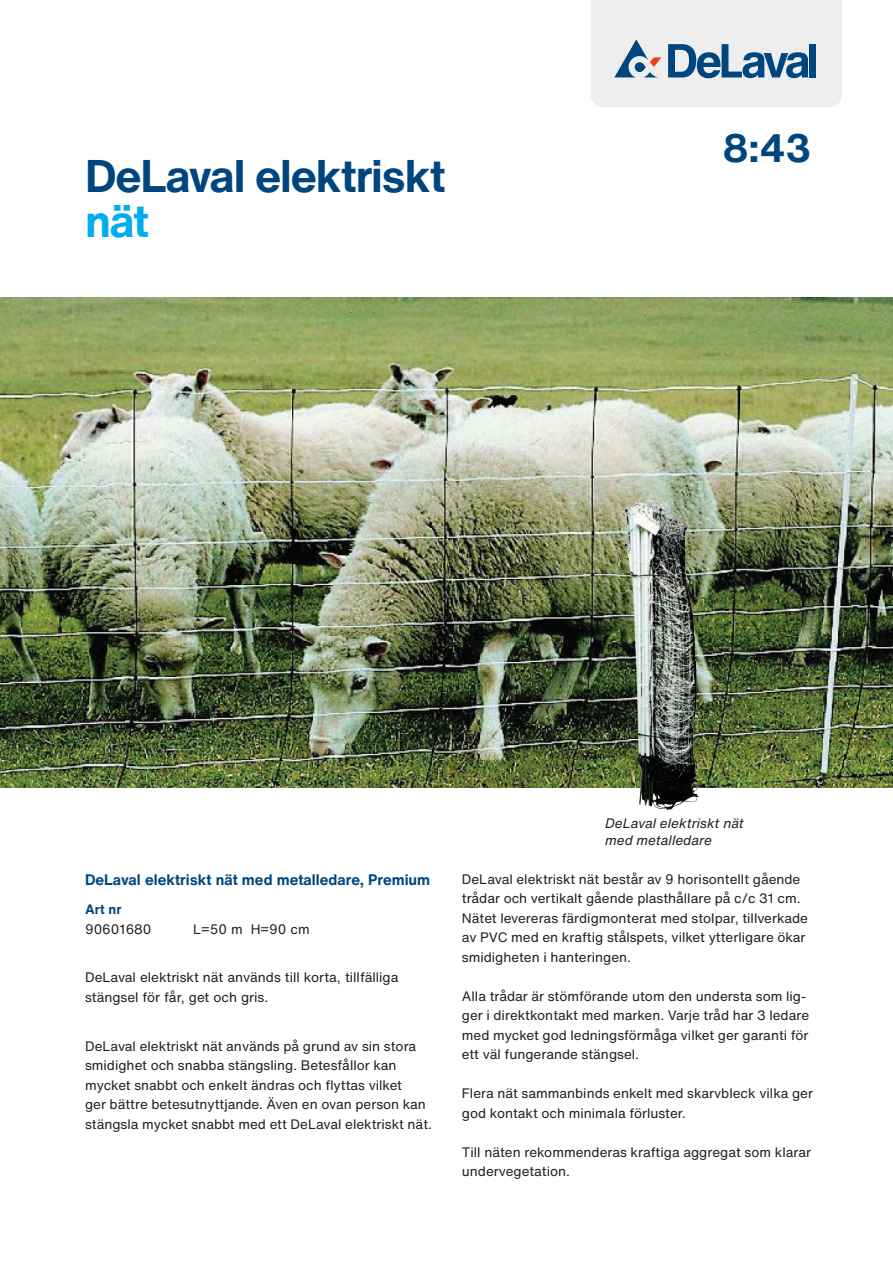
<style>
.page{position:relative;width:893px;height:1263px;background:#fff}
.page>*{position:absolute;margin:0;border:0;box-sizing:border-box;transform-origin:0 0}
.t1{font:700 45px "Helvetica Now Text";letter-spacing:-.025em;color:#00467e}
.t2{font:700 45px "Helvetica Now Text";color:#00aeef}
.t3{font:700 39px "Helvetica Now Text";color:#00467e}
.t4{font:700 15px "Helvetica Now Text";color:#00467e}
.t5{font:13.5px/19.5px "Helvetica Now Text";color:#231f20}
.t6{font:italic 13.5px/16.2px "Helvetica Now Text";color:#231f20}
.t7{font:700 13.5px "Helvetica Now Text";color:#00467e}
</style>
<div class="page">
<svg style="left:591px;top:0;width:251px;height:107px;background:#d2dae1"></svg>
<img style="left:0;top:298px;width:893px;height:489px">
<img style="left:618px;top:501px;width:80px;height:309px">
<h1 class="t1" style="left:85px;top:146px;width:362px">DeLaval elektriskt</h1>
<h1 class="t2" style="left:85px;top:191px;width:65px">nät</h1>
<h2 class="t3" style="left:723px;top:122px;width:90px">8:43</h2>
<p class="t4" style="left:85px;top:869px;width:347px">DeLaval elektriskt nät med metalledare, Premium</p>
<p class="t7" style="left:85px;top:900px;width:38px">Art nr</p>
<p class="t5" style="left:85px;top:919px;width:68px">90601680</p>
<p class="t5" style="left:193px;top:919px;width:118px">L=50 m H=90 cm</p>
<p class="t5" style="left:85px;top:968px;width:315px">DeLaval elektriskt nät används till korta, tillfälliga stängsel för får, get och gris.</p>
<p class="t5" style="left:85px;top:1036px;width:348px">DeLaval elektriskt nät används på grund av sin stora smidighet och snabba stängsling. Betesfållor kan mycket snabbt och enkelt ändras och flyttas vilket<br>ger bättre betesutnyttjande. Även en ovan person kan stängsla mycket snabbt med ett DeLaval elektriskt nät.</p>
<p class="t6" style="left:605px;top:815px;width:140px">DeLaval elektriskt nät med metalledare</p>
<p class="t5" style="left:462px;top:869px;width:348px">DeLaval elektriskt nät består av 9 horisontellt gående trådar och vertikalt gående plasthållare på c/c 31 cm.<br>Nätet levereras färdigmonterat med stolpar, tillverkade av PVC med en kraftig stålspets, vilket ytterligare ökar smidigheten i hanteringen.</p>
<p class="t5" style="left:462px;top:986px;width:349px">Alla trådar är stömförande utom den understa som lig&shy;ger i direktkontakt med marken. Varje tråd har 3 ledare med mycket god ledningsförmåga vilket ger garanti för ett väl fungerande stängsel.</p>
<p class="t5" style="left:462px;top:1083px;width:353px">Flera nät sammanbinds enkelt med skarvbleck vilka ger god kontakt och minimala förluster.</p>
<p class="t5" style="left:462px;top:1142px;width:351px">Till näten rekommenderas kraftiga aggregat som klarar undervegetation.</p>
</div>
